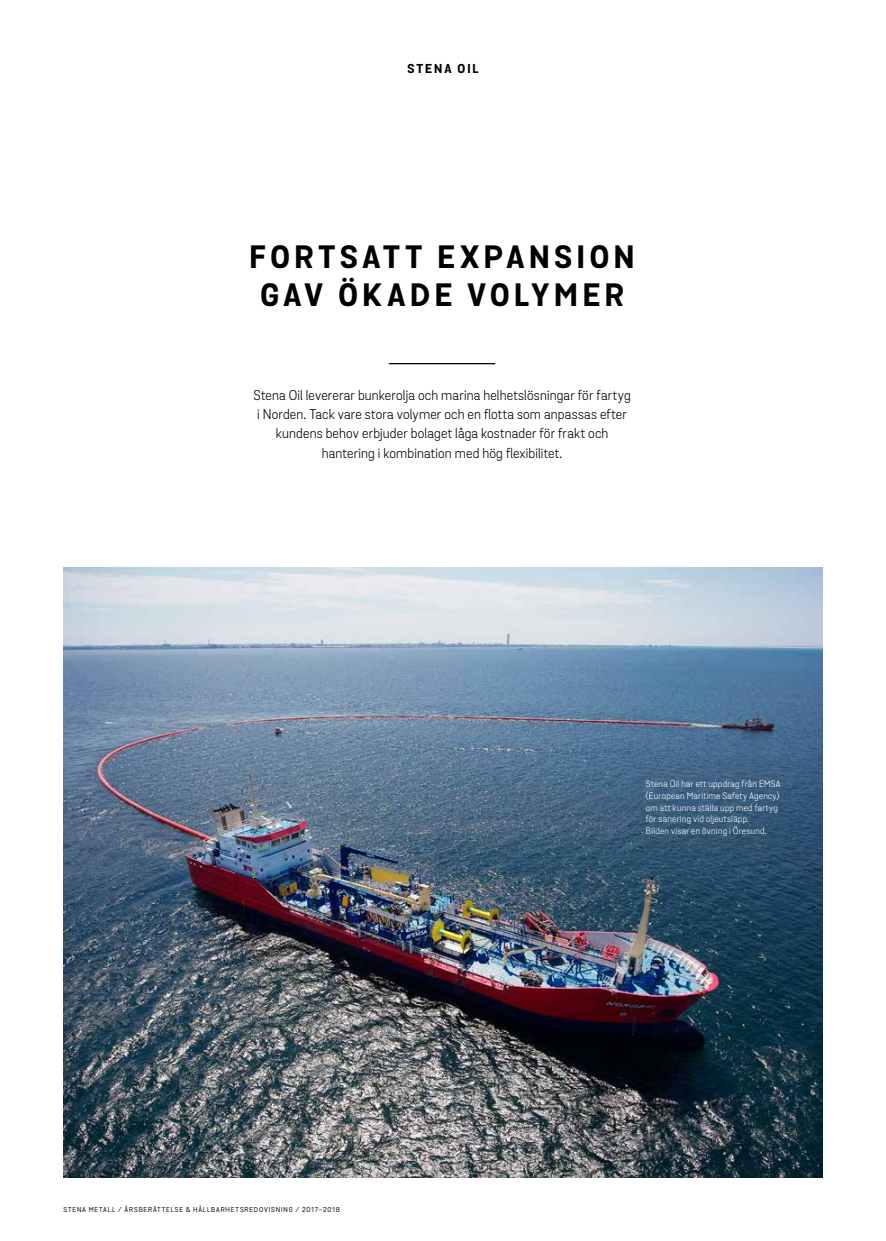
<style>
.page{position:relative;width:886px;height:1241px;background:#fff}
.page>*{position:absolute;margin:0;border:0;box-sizing:border-box;transform-origin:0 0}
.t1{font:700 31.25px/37.5px "Stena Sans";letter-spacing:.15em;color:#000001;text-align:center}
.t2{font:13.75px/19.4px "Stena Sans";letter-spacing:.01em;color:#000001;text-align:center}
.t3{font:700 12.5px "Stena Sans";letter-spacing:.16em;color:#000001}
.t4{font:9px/11.9px "Stena Sans";letter-spacing:.03em;color:#fff}
.t5{font:6.88px "Stena Sans";letter-spacing:.125em;color:#000001}
</style>
<div class="page">
<img style="left:64px;top:567px;width:758px;height:609px">
<hr style="left:389px;top:363px;width:106px;height:1px;background:#000001">
<p class="t3" style="left:407px;top:61px;width:73px">STENA OIL</p>
<h1 class="t1" style="left:250px;top:240px;width:386px">FORTSATT EXPANSION<br>GAV ÖKADE VOLYMER</h1>
<p class="t2" style="left:253px;top:385px;width:379px">Stena Oil levererar bunkerolja och marina helhetslösningar för fartyg i Norden. Tack vare stora volymer och en flotta som anpassas efter kundens behov erbjuder bolaget låga kostnader för frakt och hantering i kombination med hög flexibilitet.</p>
<p class="t4" style="left:646px;top:777px;width:136px">Stena Oil har ett uppdrag från EMSA (European Maritime Safety Agency) om att kunna ställa upp med fartyg för sanering vid oljeutsläpp.<br>Bilden visar en övning i Öresund.</p>
<p class="t5" style="left:64px;top:1204px;width:278px">STENA METALL / ÅRSBERÄTTELSE &amp; HÅLLBARHETSREDOVISNING / 2017–2018</p>
</div>
